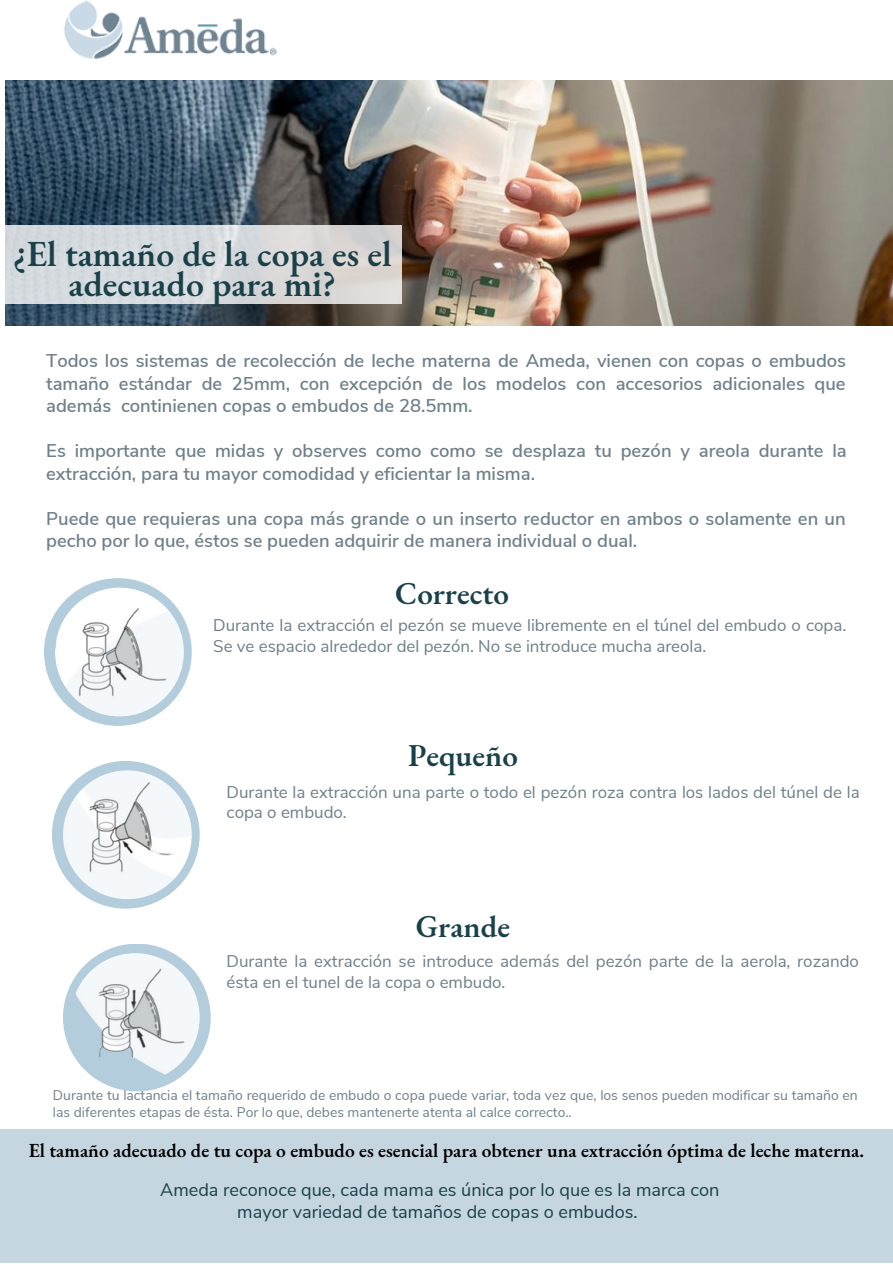
<style>
.page{position:relative;width:893px;height:1264px;background:#fff}
.page>*{position:absolute;margin:0;border:0;box-sizing:border-box;transform-origin:0 0}
.t1{font:600 35.7px/30.3px "EB Garamond";color:#1a4049;text-align:center}
.t2{font:600 31.05px "EB Garamond";color:#1a4049}
.t3{font:600 19.35px "EB Garamond";color:#000}
.t4{font:600 18.45px/22.5px "Nunito Sans";color:#6f7f8a}
.t5{font:18.15px/22.5px "Nunito Sans";color:#1a4049;text-align:center}
.t6{font:16.95px/20.2px "Nunito Sans";color:#6f7f8a}
.t7{font:13.95px/16.8px "Nunito Sans";color:#6f7f8a}
</style>
<div class="page">
<div style="left:0;top:1128px;width:892px;height:134px;background:#c6d6e0"></div>
<img style="left:6px;top:80px;width:886px;height:246px">
<div style="left:0;top:225px;width:401px;height:78px;background:linear-gradient(to right,#d4dce3,#dad7d4)"></div>
<img style="left:64px;top:0;width:213px;height:59px">
<div style="left:44px;top:578px;width:148px;height:148px;background:#b3cddc;border-radius:50%"></div>
<img style="left:55px;top:587px;width:129px;height:129px;border-radius:50%">
<div style="left:52px;top:761px;width:148px;height:147px;background:#b3cddc;border-radius:50%"></div>
<img style="left:63px;top:770px;width:129px;height:129px;border-radius:50%">
<div style="left:63px;top:943px;width:148px;height:148px;background:#b3cddc;border-radius:50%"></div>
<img style="left:71px;top:953px;width:129px;height:128px;border-radius:50%">
<p class="t1" style="left:13px;top:238px;width:380px">¿El tamaño de la copa es el adecuado para mi?</p>
<p class="t4" style="left:46px;top:350px;width:801px;text-align:justify">Todos los sistemas de recolección de leche materna de Ameda, vienen con copas o embudos tamaño estándar de 25mm, con excepción de los modelos con accesorios adicionales que además continienen copas o embudos de 28.5mm.</p>
<p class="t4" style="left:46px;top:440px;width:801px">Es importante que midas y observes como como se desplaza tu pezón y areola durante la extracción, para tu mayor comodidad y eficientar la misma.</p>
<p class="t4" style="left:46px;top:507px;width:800px">Puede que requieras una copa más grande o un inserto reductor en ambos o solamente en un pecho por lo que, éstos se pueden adquirir de manera individual o dual.</p>
<p class="t2" style="left:395px;top:573px;width:115px">Correcto</p>
<p class="t6" style="left:213px;top:615px;width:634px">Durante la extracción el pezón se mueve libremente en el túnel del embudo o copa.<br>Se ve espacio alrededor del pezón. No se introduce mucha areola.</p>
<p class="t2" style="left:408px;top:735px;width:111px">Pequeño</p>
<p class="t6" style="left:226px;top:782px;width:634px">Durante la extracción una parte o todo el pezón roza contra los lados del túnel de la copa o embudo.</p>
<p class="t2" style="left:416px;top:905px;width:96px">Grande</p>
<p class="t6" style="left:226px;top:951px;width:634px">Durante la extracción se introduce además del pezón parte de la aerola, rozando ésta en el tunel de la copa o embudo.</p>
<p class="t7" style="left:53px;top:1087px;width:806px">Durante tu lactancia el tamaño requerido de embudo o copa puede variar, toda vez que, los senos pueden modificar su tamaño en las diferentes etapas de ésta. Por lo que, debes mantenerte atenta al calce correcto..</p>
<p class="t3" style="left:29px;top:1137px;width:837px">El tamaño adecuado de tu copa o embudo es esencial para obtener una extracción óptima de leche materna.</p>
<p class="t5" style="left:160px;top:1178px;width:560px">Ameda reconoce que, cada mama es única por lo que es la marca con mayor variedad de tamaños de copas o embudos.</p>
</div>
